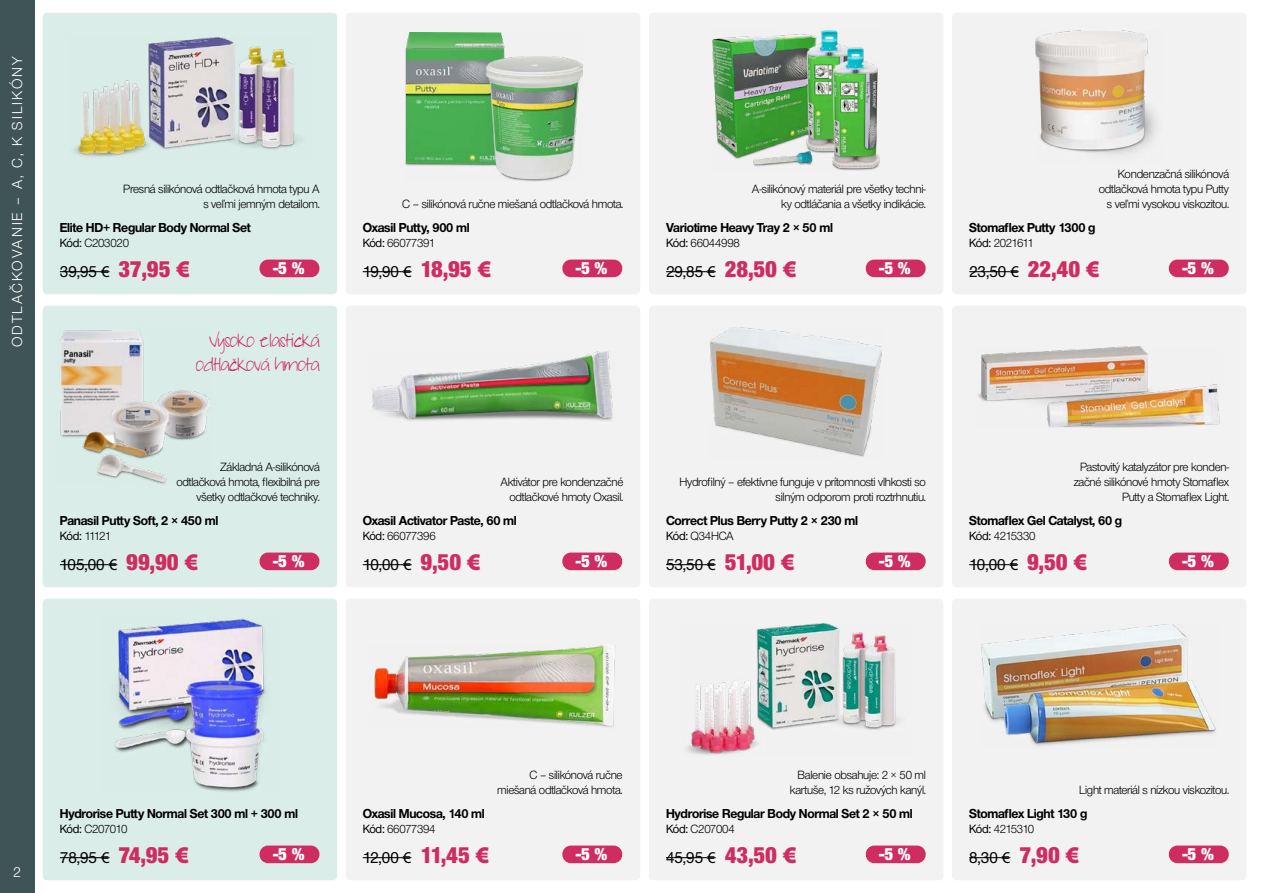
<style>
.page{position:relative;width:1263px;height:893px;background:#fff}
.page>*{position:absolute;margin:0;border:0;box-sizing:border-box;transform-origin:0 0}
.t1{font:18px "Nimbus Sans Novus DOT Bla Con";color:#fff}
.t2{font:500 16.5px "Nimbus Sans Novus DOT";color:#000}
.t3{font:15px "Nimbus Sans Novus DOT";letter-spacing:.13em;color:#fff}
.t4{font:700 13.5px "Nimbus Sans Novus DOT";letter-spacing:-.02em;color:#000}
.t5{font:12.45px/14.9px "Nimbus Sans Novus DOT";letter-spacing:-.02em;color:#000;text-align:right}
.t6{font:12.45px "Nimbus Sans Novus DOT";letter-spacing:-.065em;color:#000}
.t7{font:12.45px "Nimbus Sans Novus DOT";letter-spacing:-.04em;color:#000}
.t8{font:12px/24px "DJB Elliephont";letter-spacing:-.02em;color:#cf2c61;text-align:right}
.s1{font-weight:500}
.s2{font-family:"Myriad Pro";font-weight:400}
.s3{font-family:"Nimbus Sans Novus DOT Bla Con";font-weight:400;font-size:24px;color:#cf2c61}
.s4{font-family:"Myriad Pro";font-weight:900;font-size:24px;color:#cf2c61}
</style>
<div class="page">
<div style="left:0;top:0;width:34px;height:893px;background:#3f5457"></div>
<div style="left:43px;top:13px;width:294px;height:281px;background:#daede8;border-radius:4px"></div>
<div style="left:952px;top:13px;width:294px;height:281px;background:#f2f2f2;border-radius:4px"></div>
<div style="left:649px;top:13px;width:294px;height:281px;background:#f2f2f2;border-radius:4px"></div>
<div style="left:346px;top:13px;width:294px;height:281px;background:#f2f2f2;border-radius:4px"></div>
<div style="left:43px;top:306px;width:294px;height:281px;background:#daede8;border-radius:4px"></div>
<div style="left:952px;top:306px;width:294px;height:281px;background:#f2f2f2;border-radius:4px"></div>
<div style="left:649px;top:306px;width:294px;height:281px;background:#f2f2f2;border-radius:4px"></div>
<div style="left:346px;top:306px;width:294px;height:281px;background:#f2f2f2;border-radius:4px"></div>
<div style="left:43px;top:599px;width:294px;height:281px;background:#daede8;border-radius:4px"></div>
<div style="left:952px;top:599px;width:294px;height:281px;background:#f2f2f2;border-radius:4px"></div>
<div style="left:649px;top:599px;width:294px;height:281px;background:#f2f2f2;border-radius:4px"></div>
<div style="left:346px;top:599px;width:294px;height:281px;background:#f2f2f2;border-radius:4px"></div>
<hr style="left:60px;top:271px;width:41px;height:1px;background:#000">
<div style="left:260px;top:260px;width:59px;height:17px;background:#cf2c61;border-radius:9px"></div>
<hr style="left:60px;top:564px;width:49px;height:1px;background:#000">
<div style="left:260px;top:553px;width:59px;height:17px;background:#cf2c61;border-radius:9px"></div>
<hr style="left:60px;top:857px;width:41px;height:1px;background:#000">
<div style="left:260px;top:845px;width:59px;height:18px;background:#cf2c61;border-radius:9px"></div>
<hr style="left:363px;top:271px;width:40px;height:1px;background:#000">
<div style="left:562px;top:260px;width:60px;height:17px;background:#cf2c61;border-radius:9px"></div>
<hr style="left:363px;top:564px;width:40px;height:1px;background:#000">
<div style="left:562px;top:553px;width:60px;height:17px;background:#cf2c61;border-radius:9px"></div>
<hr style="left:363px;top:857px;width:40px;height:1px;background:#000">
<div style="left:562px;top:845px;width:60px;height:18px;background:#cf2c61;border-radius:9px"></div>
<hr style="left:666px;top:271px;width:41px;height:1px;background:#000">
<div style="left:866px;top:260px;width:60px;height:17px;background:#cf2c61;border-radius:9px"></div>
<hr style="left:666px;top:564px;width:41px;height:1px;background:#000">
<div style="left:866px;top:553px;width:60px;height:17px;background:#cf2c61;border-radius:9px"></div>
<hr style="left:666px;top:857px;width:41px;height:1px;background:#000">
<div style="left:866px;top:845px;width:60px;height:18px;background:#cf2c61;border-radius:9px"></div>
<hr style="left:969px;top:271px;width:41px;height:1px;background:#000">
<div style="left:1169px;top:260px;width:60px;height:17px;background:#cf2c61;border-radius:9px"></div>
<hr style="left:969px;top:564px;width:41px;height:1px;background:#000">
<div style="left:1169px;top:553px;width:60px;height:17px;background:#cf2c61;border-radius:9px"></div>
<hr style="left:969px;top:857px;width:33px;height:1px;background:#000">
<div style="left:1169px;top:845px;width:60px;height:18px;background:#cf2c61;border-radius:9px"></div>
<img style="left:74px;top:38px;width:225px;height:119px">
<img style="left:60px;top:330px;width:150px;height:154px">
<img style="left:115px;top:618px;width:152px;height:174px">
<img style="left:405px;top:32px;width:178px;height:149px">
<img style="left:372px;top:352px;width:241px;height:69px">
<img style="left:374px;top:645px;width:242px;height:83px">
<img style="left:712px;top:30px;width:168px;height:141px">
<img style="left:710px;top:327px;width:172px;height:130px">
<img style="left:686px;top:623px;width:213px;height:132px">
<img style="left:1035px;top:30px;width:121px;height:125px">
<img style="left:978px;top:346px;width:242px;height:81px">
<img style="left:981px;top:625px;width:235px;height:121px">
<p class="t3" style="left:9px;top:347px;width:292px;rotate:-90deg">ODTLAČKOVANIE – A, C, K SILIKÓNY</p>
<p class="t3" style="left:9px;top:220px;width:165px;rotate:-90deg">XXXXXXXXXXXXXXXX</p>
<p class="t5" style="left:123px;top:182px;width:198px">Presná silikónová odtlačková hmota typu A s veľmi jemným detailom.</p>
<p class="t4" style="left:60px;top:219px;width:192px">Elite HD+ Regular Body Normal Set</p>
<p class="t5" style="left:60px;top:235px;width:71px"><span class="s1">Kód:</span> C203020</p>
<h2 class="t2" style="left:60px;top:262px;width:132px">39,95 <span class="s2">€</span> <span class="s3">37,95</span> <span class="s4">€</span></h2>
<h1 class="t1" style="left:273px;top:257px;width:33px">-5 %</h1>
<p class="t8" style="left:196px;top:330px;width:125px">Vysoko elastická odtlačková hmota</p>
<p class="t5" style="left:176px;top:460px;width:145px">Základná A-silikónová odtlačková hmota, flexibilná pre všetky odtlačkové techniky.</p>
<p class="t4" style="left:60px;top:512px;width:160px">Panasil Putty Soft, 2 × 450 ml</p>
<p class="t5" style="left:60px;top:528px;width:53px"><span class="s1">Kód:</span> 11121</p>
<h2 class="t2" style="left:60px;top:555px;width:140px">105,00 <span class="s2">€</span> <span class="s3">99,90</span> <span class="s4">€</span></h2>
<h1 class="t1" style="left:273px;top:550px;width:33px">-5 %</h1>
<p class="t5" style="left:402px;top:197px;width:223px">C – silikónová ručne miešaná odtlačková hmota.</p>
<p class="t4" style="left:363px;top:219px;width:108px">Oxasil Putty, 900 ml</p>
<p class="t5" style="left:363px;top:235px;width:74px"><span class="s1">Kód:</span> 66077391</p>
<h2 class="t2" style="left:363px;top:262px;width:130px">19,90 <span class="s2">€</span> <span class="s3">18,95</span> <span class="s4">€</span></h2>
<h1 class="t1" style="left:576px;top:257px;width:33px">-5 %</h1>
<p class="t5" style="left:752px;top:182px;width:176px">A-silikónový materiál pre všetky techni&shy;ky odtláčania a všetky indikácie.</p>
<p class="t4" style="left:666px;top:219px;width:168px">Variotime Heavy Tray 2 × 50 ml</p>
<p class="t5" style="left:666px;top:235px;width:75px"><span class="s1">Kód:</span> 66044998</p>
<h2 class="t2" style="left:666px;top:262px;width:132px">29,85 <span class="s2">€</span> <span class="s3">28,50</span> <span class="s4">€</span></h2>
<h1 class="t1" style="left:879px;top:257px;width:33px">-5 %</h1>
<p class="t5" style="left:500px;top:475px;width:124px">Aktivátor pre kondenzačné odtlačkové hmoty Oxasil.</p>
<p class="t5" style="left:679px;top:475px;width:248px">Hydrofilný – efektívne funguje v prítomnosti vlhkosti so silným odporom proti roztrhnutiu.</p>
<p class="t4" style="left:363px;top:512px;width:156px">Oxasil Activator Paste, 60 ml</p>
<p class="t5" style="left:363px;top:528px;width:74px"><span class="s1">Kód:</span> 66077396</p>
<p class="t4" style="left:666px;top:512px;width:193px">Correct Plus Berry Putty 2 × 230 ml</p>
<p class="t5" style="left:666px;top:528px;width:69px"><span class="s1">Kód:</span> Q34HCA</p>
<h2 class="t2" style="left:363px;top:555px;width:120px">10,00 <span class="s2">€</span> <span class="s3">9,50</span> <span class="s4">€</span></h2>
<h1 class="t1" style="left:576px;top:550px;width:33px">-5 %</h1>
<h2 class="t2" style="left:666px;top:555px;width:130px">53,50 <span class="s2">€</span> <span class="s3">51,00</span> <span class="s4">€</span></h2>
<h1 class="t1" style="left:879px;top:550px;width:33px">-5 %</h1>
<p class="t5" style="left:1099px;top:167px;width:132px">Kondenzačná silikónová odtlačková hmota typu Putty s veľmi vysokou viskozitou.</p>
<p class="t4" style="left:969px;top:219px;width:128px">Stomaflex Putty 1300 g</p>
<p class="t6" style="left:969px;top:235px;width:66px"><span class="s1">Kód:</span> 2021611</p>
<h2 class="t2" style="left:969px;top:262px;width:132px">23,50 <span class="s2">€</span> <span class="s3">22,40</span> <span class="s4">€</span></h2>
<h1 class="t1" style="left:1182px;top:257px;width:33px">-5 %</h1>
<p class="t5" style="left:1074px;top:460px;width:157px">Pastovitý katalyzátor pre konden&shy;začné silikónové hmoty Stomaflex<br>Putty a Stomaflex Light.</p>
<p class="t4" style="left:969px;top:512px;width:155px">Stomaflex Gel Catalyst, 60 g</p>
<p class="t5" style="left:969px;top:528px;width:68px"><span class="s1">Kód:</span> 4215330</p>
<h2 class="t2" style="left:969px;top:555px;width:120px">10,00 <span class="s2">€</span> <span class="s3">9,50</span> <span class="s4">€</span></h2>
<h1 class="t1" style="left:1182px;top:550px;width:33px">-5 %</h1>
<p class="t3" style="left:13px;top:863px;width:9px">2</p>
<p class="t4" style="left:60px;top:805px;width:239px">Hydrorise Putty Normal Set 300 ml + 300 ml</p>
<p class="t7" style="left:60px;top:821px;width:69px"><span class="s1">Kód:</span> C207010</p>
<h2 class="t2" style="left:60px;top:848px;width:131px">78,95 <span class="s2">€</span> <span class="s3">74,95</span> <span class="s4">€</span></h2>
<h1 class="t1" style="left:273px;top:843px;width:33px">-5 %</h1>
<p class="t5" style="left:497px;top:768px;width:127px">C – silikónová ručne miešaná odtlačková hmota.</p>
<p class="t5" style="left:790px;top:768px;width:138px">Balenie obsahuje: 2 × 50 ml kartuše, 12 ks ružových kanýl.</p>
<p class="t5" style="left:1079px;top:783px;width:151px">Light materiál s nízkou viskozitou.</p>
<p class="t4" style="left:363px;top:805px;width:124px">Oxasil Mucosa, 140 ml</p>
<p class="t5" style="left:363px;top:821px;width:74px"><span class="s1">Kód:</span> 66077394</p>
<p class="t4" style="left:666px;top:805px;width:248px">Hydrorise Regular Body Normal Set 2 × 50 ml</p>
<p class="t5" style="left:666px;top:821px;width:70px"><span class="s1">Kód:</span> C207004</p>
<p class="t4" style="left:969px;top:805px;width:120px">Stomaflex Light 130 g</p>
<p class="t6" style="left:969px;top:821px;width:67px"><span class="s1">Kód:</span> 4215310</p>
<h2 class="t2" style="left:363px;top:848px;width:128px">12,00 <span class="s2">€</span> <span class="s3">11,45</span> <span class="s4">€</span></h2>
<h1 class="t1" style="left:576px;top:843px;width:33px">-5 %</h1>
<h2 class="t2" style="left:666px;top:848px;width:132px">45,95 <span class="s2">€</span> <span class="s3">43,50</span> <span class="s4">€</span></h2>
<h1 class="t1" style="left:879px;top:843px;width:33px">-5 %</h1>
<h2 class="t2" style="left:969px;top:848px;width:112px">8,30 <span class="s2">€</span> <span class="s3">7,90</span> <span class="s4">€</span></h2>
<h1 class="t1" style="left:1182px;top:843px;width:33px">-5 %</h1>
</div>
